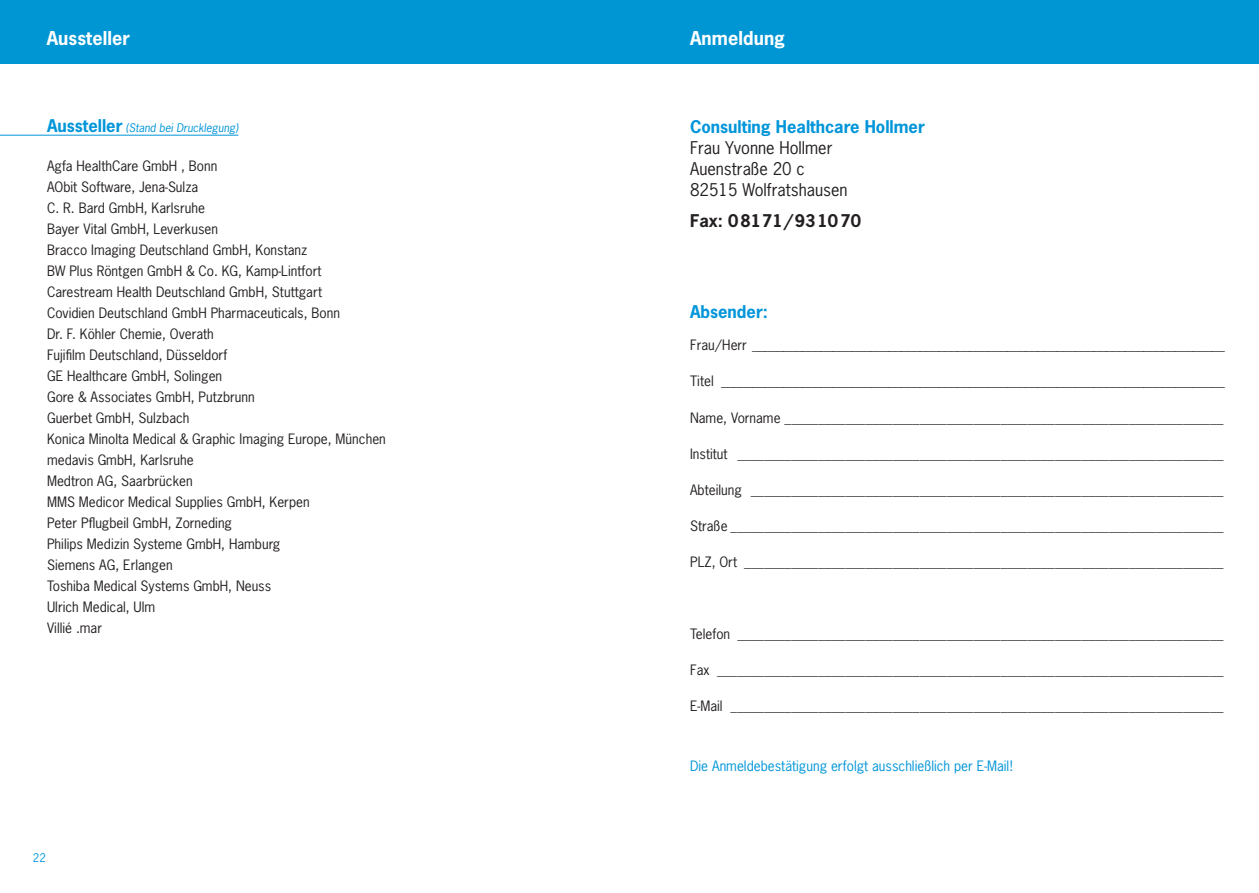
<style>
.page{position:relative;width:1259px;height:893px;background:#fff}
.page>*{position:absolute;margin:0;border:0;box-sizing:border-box;transform-origin:0 0}
.t1{font:700 18px "News Gothic Std";letter-spacing:.005em;color:#fff}
.t2{font:16.5px/21px "News Gothic Std";color:#231f20}
.t3{font:700 16.5px "News Gothic Std";color:#0095d9}
.t4{font:700 16.5px "News Gothic Std";color:#231f20}
.t5{font:13.5px/21px "News Gothic Std";color:#231f20}
.t6{font:13.5px "News Gothic Std";color:#0095d9}
.t7{font:italic 11.25px "News Gothic Std";color:#0095d9}
.t8{font:11.25px "News Gothic Std";color:#0095d9}
.s1{font-weight:700;font-style:normal;font-size:16.5px}
</style>
<div class="page">
<div style="left:629px;top:0;width:630px;height:64px;background:#0096d4"></div>
<div style="left:0;top:0;width:629px;height:64px;background:#0096d4"></div>
<hr style="left:0;top:135px;width:238px;height:1px;background:#0095d9">
<h1 class="t1" style="left:47px;top:26px;width:85px">Aussteller</h1>
<p class="t7" style="left:47px;top:120px;width:193px"><span class="s1">Aussteller</span> (Stand bei Drucklegung)</p>
<p class="t5" style="left:47px;top:155px;width:340px">Agfa HealthCare GmbH , Bonn<br>AObit Software, Jena-Sulza<br>C. R. Bard GmbH, Karlsruhe<br>Bayer Vital GmbH, Leverkusen<br>Bracco Imaging Deutschland GmbH, Konstanz<br>BW Plus Röntgen GmbH &amp; Co. KG, Kamp-Lintfort Carestream Health Deutschland GmbH, Stuttgart<br>Covidien Deutschland GmbH Pharmaceuticals, Bonn<br>Dr. F. Köhler Chemie, Overath<br>Fujifilm Deutschland, Düsseldorf<br>GE Healthcare GmbH, Solingen<br>Gore &amp; Associates GmbH, Putzbrunn<br>Guerbet GmbH, Sulzbach<br>Konica Minolta Medical &amp; Graphic Imaging Europe, München medavis GmbH, Karlsruhe<br>Medtron AG, Saarbrücken<br>MMS Medicor Medical Supplies GmbH, Kerpen<br>Peter Pflugbeil GmbH, Zorneding<br>Philips Medizin Systeme GmbH, Hamburg<br>Siemens AG, Erlangen<br>Toshiba Medical Systems GmbH, Neuss<br>Ulrich Medical, Ulm<br>Villié .mar</p>
<p class="t8" style="left:33px;top:850px;width:14px">22</p>
<h1 class="t1" style="left:690px;top:26px;width:96px">Anmeldung</h1>
<p class="t3" style="left:690px;top:116px;width:236px">Consulting Healthcare Hollmer</p>
<p class="t2" style="left:690px;top:137px;width:159px">Frau Yvonne Hollmer<br>Auenstraße 20 c<br>82515 Wolfratshausen</p>
<p class="t4" style="left:690px;top:210px;width:172px">Fax: 08171/931070</p>
<p class="t3" style="left:690px;top:300px;width:79px">Absender:</p>
<p class="t5" style="left:690px;top:335px;width:536px">Frau/Herr ____________________________________________________________________________</p>
<p class="t5" style="left:690px;top:371px;width:536px">Titel _________________________________________________________________________________</p>
<p class="t5" style="left:690px;top:407px;width:535px">Name, Vorname _________________________________________________________________</p>
<p class="t5" style="left:690px;top:443px;width:535px">Institut ________________________________________________________________________</p>
<p class="t5" style="left:690px;top:479px;width:535px">Abteilung ______________________________________________________________________</p>
<p class="t5" style="left:690px;top:515px;width:535px">Straße _________________________________________________________________________</p>
<p class="t5" style="left:690px;top:551px;width:535px">PLZ, Ort _______________________________________________________________________</p>
<p class="t5" style="left:690px;top:623px;width:535px">Telefon ________________________________________________________________________</p>
<p class="t5" style="left:690px;top:659px;width:535px">Fax ___________________________________________________________________________</p>
<p class="t5" style="left:690px;top:695px;width:535px">E-Mail _________________________________________________________________________</p>
<p class="t6" style="left:690px;top:757px;width:324px">Die Anmeldebestätigung erfolgt ausschließlich per E-Mail!</p>
</div>
